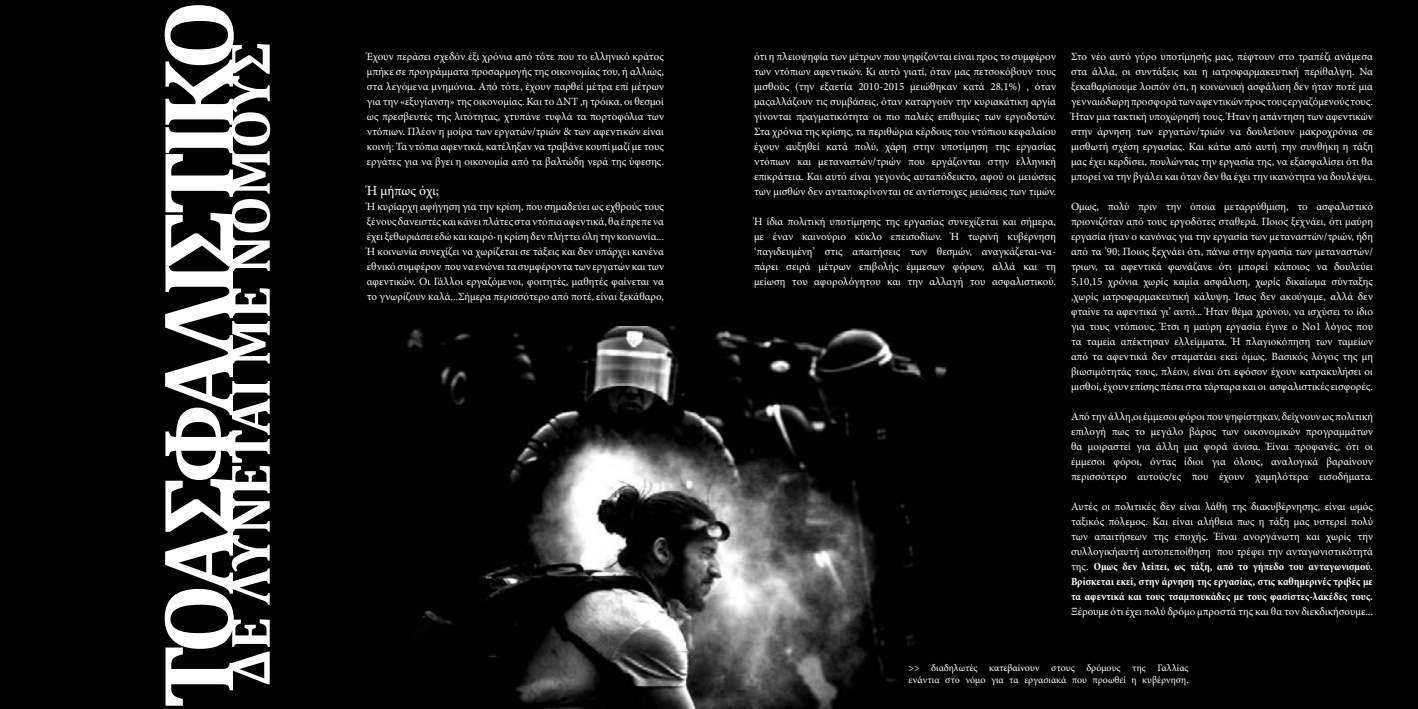
<style>
.page{position:relative;width:1418px;height:709px;background:#fff}
.page>*{position:absolute;margin:0;border:0;box-sizing:border-box;transform-origin:0 0}
.t1{font:700 101.25px "Cambria";letter-spacing:-.075em;color:#fff}
.t2{font:700 56.25px "Cambria";letter-spacing:-.005em;color:#fff}
.t3{font:13.75px "Minion Pro";letter-spacing:-.005em;color:#fff}
.t4{font:11px/15px "Minion Pro";color:#fff;text-align:justify}
.t5{font:10px "Minion Pro";color:#fff}
.s1{font-weight:700;font-stretch:condensed}
</style>
<div class="page">
<div style="left:0;top:0;width:1417px;height:709px;background:#000"></div>
<img style="left:407px;top:326px;width:540px;height:383px">
<h1 class="t1" style="left:127px;top:709px;width:710px;rotate:-90deg">ΤΟ ΑΣΦΑΛΙΣΤΙΚΟ</h1>
<h2 class="t2" style="left:211px;top:685px;width:645px;rotate:-90deg">ΔΕ ΛΥΝΕΤΑΙ ΜΕ ΝΟΜΟΥΣ</h2>
<p class="t4" style="left:367px;top:49px;width:299px">Έχουν περάσει σχεδόν έξι χρόνια από τότε που το ελληνικό κράτος μπήκε σε προγράμματα προσαρμογής της οικονομίας του, ή αλλιώς, στα λεγόμενα μνημόνια. Από τότε, έχουν παρθεί μέτρα επί μέτρων για την «εξυγίανση» της οικονομίας. Και το ΔΝΤ ,η τρόικα, οι θεσμοί ως πρεσβευτές της λιτότητας, χτυπάνε τυφλά τα πορτοφόλια των ντόπιων. Πλέον η μοίρα των εργατών/τριών &amp; των αφεντικών είναι κοινή: Τα ντόπια αφεντικά, κατέληξαν να τραβάνε κουπί μαζί με τους εργάτες για να βγει η οικονομία από τα βαλτώδη νερά της ύφεσης.</p>
<p class="t3" style="left:367px;top:181px;width:74px">Ή μήπως όχι;</p>
<p class="t4" style="left:367px;top:199px;width:299px">Ή κυρίαρχη αφήγηση για την κρίση, που σημαδεύει ως εχθρούς τους ξένους δανειστές και κάνει πλάτες στα ντόπια αφεντικά, θα έπρεπε να έχει ξεθωριάσει εδώ και καιρό· η κρίση δεν πλήττει όλη την κοινωνία...<br>Ή κοινωνία συνεχίζει να χωρίζεται σε τάξεις και δεν υπάρχει κανένα εθνικό συμφέρον που να ενώνει τα συμφέροντα των εργατών και των αφεντικών. Οι Γάλλοι εργαζόμενοι, φοιτητές, μαθητές φαίνεται να το γνωρίζουν καλά...Σήμερα περισσότερο από ποτέ, είναι ξεκάθαρο,</p>
<p class="t4" style="left:754px;top:49px;width:303px">ότι η πλειοψηφία των μέτρων που ψηφίζονται είναι προς το συμφέρον των ντόπιων αφεντικών. Κι αυτό γιατί, όταν μας πετσοκόβουν τους μισθούς (την εξαετία 2010-2015 μειώθηκαν κατά 28,1%) , όταν μαςαλλάζουν τις συμβάσεις, όταν καταργούν την κυριακάτικη αργία γίνονται πραγματικότητα οι πιο παλιές επιθυμίες των εργοδοτών.<br>Στα χρόνια της κρίσης, τα περιθώρια κέρδους του ντόπιου κεφαλαίου έχουν αυξηθεί κατά πολύ, χάρη στην υποτίμηση της εργασίας ντόπιων και μεταναστών/τριών που εργάζονται στην ελληνική επικράτεια. Και αυτό είναι γεγονός αυταπόδεικτο, αφού οι μειώσεις των μισθών δεν ανταποκρίνονται σε αντίστοιχες μειώσεις των τιμών.</p>
<p class="t4" style="left:754px;top:214px;width:303px">Ή ίδια πολιτική υποτίμησης της εργασίας συνεχίζεται και σήμερα, με έναν καινούριο κύκλο επεισοδίων. Ή τωρινή κυβέρνηση ‘παγιδευμένη’ στις απαιτήσεις των θεσμών, αναγκάζεται-να&shy;πάρει σειρά μέτρων επιβολής έμμεσων φόρων, αλλά και τη μείωση του αφορολόγητου και την αλλαγή του ασφαλιστικού.</p>
<p class="t4" style="left:1070px;top:49px;width:303px">Στο νέο αυτό γύρο υποτίμησής μας, πέφτουν στο τραπέζι ανάμεσα στα άλλα, οι συντάξεις και η ιατροφαρμακευτική περίθαλψη. Να ξεκαθαρίσουμε λοιπόν ότι, η κοινωνική ασφάλιση δεν ήταν ποτέ μια γενναιόδωρη προσφορά των αφεντικών προς τους εργαζόμενούς τους.<br>Ήταν μια τακτική υποχώρησή τους. Ήταν η απάντηση των αφεντικών στην άρνηση των εργατών/τριών να δουλεύουν μακροχρόνια σε μισθωτή σχέση εργασίας. Και κάτω από αυτή την συνθήκη η τάξη μας έχει κερδίσει, πουλώντας την εργασία της, να εξασφαλίσει ότι θα μπορεί να την βγάλει και όταν δεν θα έχει την ικανότητα να δουλέψει.</p>
<p class="t4" style="left:1070px;top:199px;width:303px">Ομως, πολύ πριν την όποια μεταρρύθμιση, το ασφαλιστικό πριονιζόταν από τους εργοδότες σταθερά. Ποιος ξεχνάει, ότι μαύρη εργασία ήταν ο κανόνας για την εργασία των μεταναστών/τριών, ήδη από τα ’90; Ποιος ξεχνάει ότι, πάνω στην εργασία των μεταναστών/ τριων, τα αφεντικά φωνάζανε ότι μπορεί κάποιος να δουλεύει 5,10,15 χρόνια χωρίς καμία ασφάλιση, χωρίς δικαίωμα σύνταξης ,χωρίς ιατροφαρμακευτική κάλυψη. Ίσως δεν ακούγαμε, αλλά δεν φταίνε τα αφεντικά γι’ αυτό... Ήταν θέμα χρόνου, να ισχύσει το ίδιο για τους ντόπιους. Έτσι η μαύρη εργασία έγινε ο Νο1 λόγος που τα ταμεία απέκτησαν ελλείμματα. Ή πλαγιοκόπηση των ταμείων από τα αφεντικά δεν σταματάει εκεί όμως. Βασικός λόγος της μη βιωσιμότητάς τους, πλέον, είναι ότι εφόσον έχουν κατρακυλήσει οι μισθοί, έχουν επίσης πέσει στα τάρταρα και οι ασφαλιστικές εισφορές.</p>
<p class="t4" style="left:1070px;top:409px;width:303px">Από την άλλη,οι έμμεσοι φόροι που ψηφίστηκαν, δείχνουν ως πολιτική επιλογή πως το μεγάλο βάρος των οικονομικών προγραμμάτων θα μοιραστεί για άλλη μια φορά άνισα. Έίναι προφανές, ότι οι έμμεσοι φόροι, όντας ίδιοι για όλους, αναλογικά βαραίνουν περισσότερο αυτούς/ες που έχουν χαμηλότερα εισοδήματα.</p>
<p class="t4" style="left:1070px;top:499px;width:303px">Αυτές οι πολιτικές δεν είναι λάθη της διακυβέρνησης, είναι ωμός ταξικός πόλεμος. Και είναι αλήθεια πως η τάξη μας υστερεί πολύ των απαιτήσεων της εποχής. Έίναι ανοργάνωτη και χωρίς την συλλογικήαυτή αυτοπεποίθηση που τρέφει την ανταγωνιστικότητά της. <span class="s1">Ομως δεν λείπει, ως τάξη, από το γήπεδο του ανταγωνισμού.<br>Βρίσκεται εκεί, στην άρνηση της εργασίας, στις καθημερινές τριβές με τα αφεντικά και τους τσαμπουκάδες με τους φασίστες-λακέδες τους.</span></p>
<p class="t4" style="left:1070px;top:604px;width:303px">Ξέρουμε ότι έχει πολύ δρόμο μπροστά της και θα τον διεκδικήσουμε...</p>
<p class="t5" style="left:908px;top:661px;width:281px">&gt;&gt; διαδηλωτές κατεβαίνουν στους δρόμους της Γαλλίας</p>
<p class="t5" style="left:908px;top:673px;width:281px">ενάντια στο νόμο για τα εργασιακά που προωθεί η κυβέρνηση.</p>
</div>
